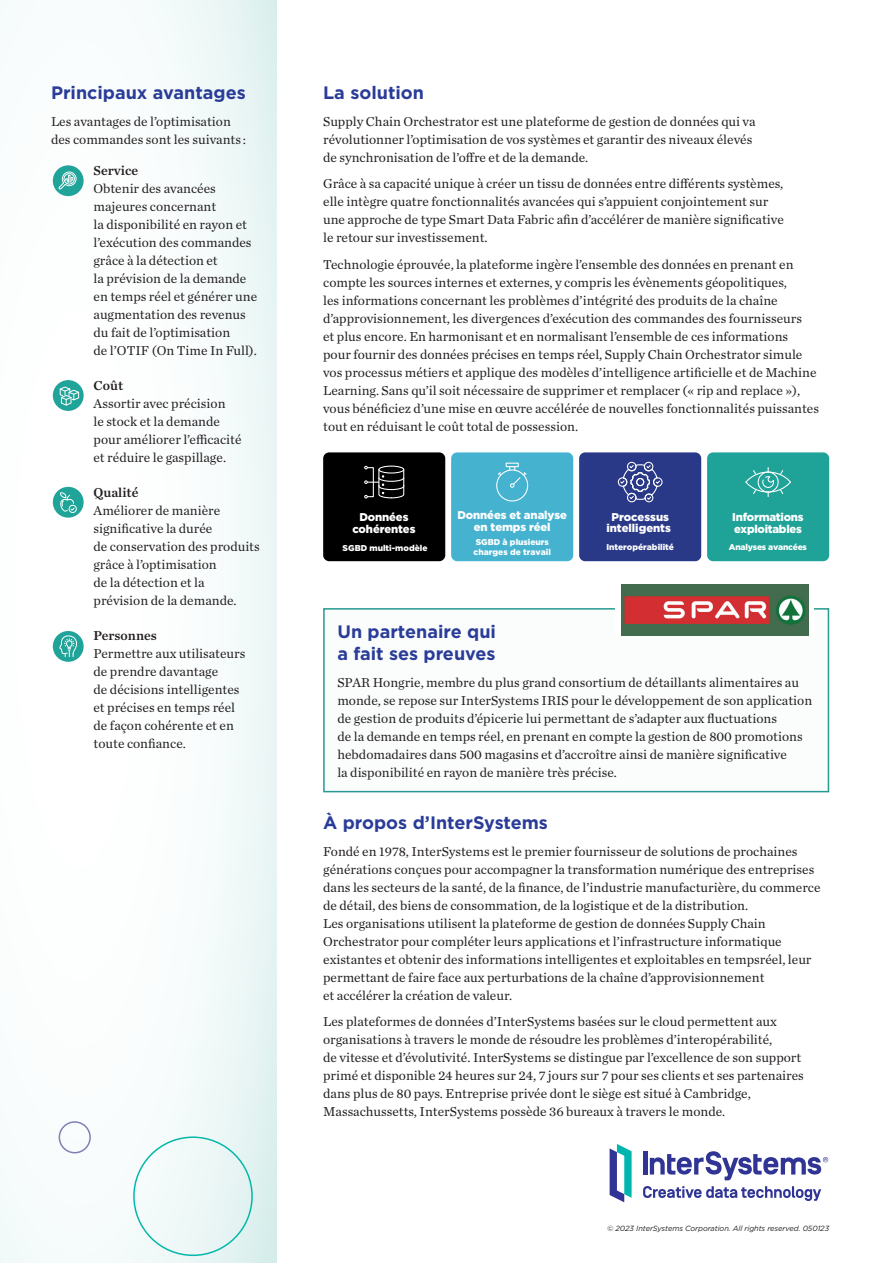
<style>
.page{position:relative;width:893px;height:1263px;background:#fff}
.page>*{position:absolute;margin:0;border:0;box-sizing:border-box;transform-origin:0 0}
.t1{font:700 18px/22.5px "Gotham";color:#2a3c98}
.t2{font:13.5px/18px "Chronicle Text G1";color:#231f20}
.t3{font:13.5px "Chronicle Text G1 Semi";color:#231f20}
.t4{font:900 11.25px/11.2px "Gotham";letter-spacing:-.01em;color:#fff;text-align:center}
.t5{font:900 8.4px/10.6px "Gotham";letter-spacing:-.005em;color:#fff}
.t6{font:900 8.4px "Gotham";letter-spacing:-.025em;color:#fff}
.t7{font:italic 7.5px "Gotham";letter-spacing:-.01em;color:#231f20}
</style>
<div class="page">
<div style="left:0;top:0;width:276px;height:1263px;background:linear-gradient(to right,#fff,#edf7f7)"></div>
<div style="left:133px;top:1136px;width:120px;height:120px;border:2px solid #03b8aa;border-radius:50%"></div>
<div style="left:59px;top:1121px;width:32px;height:32px;border:2px solid #7e81b3;border-radius:50%"></div>
<div style="left:53px;top:487px;width:31px;height:31px;background:#20a398;border-radius:50%"></div>
<div style="left:69px;top:505px;width:8px;height:8px;border:1px solid #fff;border-radius:50%"></div>
<svg style="left:60px;top:492px;width:15px;height:19px"></svg>
<div style="left:53px;top:631px;width:31px;height:31px;background:#20a398;border-radius:50%"></div>
<svg style="left:59px;top:635px;width:19px;height:22px"></svg>
<div style="left:53px;top:165px;width:31px;height:31px;background:#20a398;border-radius:50%"></div>
<svg style="left:58px;top:171px;width:19px;height:19px"></svg>
<div style="left:53px;top:380px;width:31px;height:31px;background:#20a398;border-radius:50%"></div>
<svg style="left:59px;top:386px;width:20px;height:20px"></svg>
<div style="left:324px;top:609px;width:504px;height:183px;background:#fbfdfd"></div>
<div style="left:323px;top:608px;width:506px;height:184px;border:2px solid #269a91"></div>
<svg style="left:323px;top:452px;width:506px;height:109px"></svg>
<div style="left:323px;top:452px;width:122px;height:109px;background:#000001;border-radius:6px"></div>
<svg style="left:364px;top:466px;width:41px;height:33px"></svg>
<div style="left:451px;top:452px;width:122px;height:109px;background:#45b3d0;border-radius:6px"></div>
<div style="left:496px;top:469px;width:32px;height:32px;border:1px solid #fff;border-radius:50%"></div>
<div style="left:506px;top:463px;width:13px;height:4px;border:1px solid #fff"></div>
<svg style="left:509px;top:466px;width:18px;height:22px"></svg>
<svg style="left:498px;top:472px;width:4px;height:4px"></svg>
<div style="left:579px;top:452px;width:122px;height:109px;background:#293988;border-radius:6px"></div>
<svg style="left:617px;top:461px;width:46px;height:42px"></svg>
<div style="left:707px;top:452px;width:122px;height:109px;background:#1fa297;border-radius:6px"></div>
<svg style="left:745px;top:467px;width:46px;height:30px"></svg>
<svg style="left:615px;top:585px;width:199px;height:50px"></svg>
<img style="left:622px;top:585px;width:186px;height:50px">
<hr style="left:643px;top:1151px;width:4px;height:23px;background:#303595">
<svg style="left:650px;top:1151px;width:178px;height:29px"></svg>
<svg style="left:610px;top:1144px;width:22px;height:58px"></svg>
<svg style="left:643px;top:1186px;width:178px;height:15px"></svg>
<h1 class="t1" style="left:51px;top:82px;width:196px">Principaux avantages</h1>
<p class="t2" style="left:51px;top:112px;width:197px">Les avantages de l’optimisation des commandes sont les suivants :</p>
<p class="t3" style="left:94px;top:160px;width:46px">Service</p>
<p class="t2" style="left:94px;top:178px;width:165px">Obtenir des avancées majeures concernant<br>la disponibilité en rayon et l’exécution des commandes grâce à la détection et<br>la prévision de la demande en temps réel et générer une augmentation des revenus du fait de l’optimisation<br>de l’OTIF (On Time In Full).</p>
<p class="t3" style="left:94px;top:375px;width:31px">Coût</p>
<p class="t2" style="left:94px;top:393px;width:150px">Assortir avec précision<br>le stock et la demande pour améliorer l’efficacité et réduire le gaspillage.</p>
<p class="t3" style="left:94px;top:482px;width:47px">Qualité</p>
<p class="t2" style="left:94px;top:500px;width:168px">Améliorer de manière significative la durée<br>de conservation des produits grâce à l’optimisation<br>de la détection et la prévision de la demande.</p>
<p class="t3" style="left:94px;top:625px;width:65px">Personnes</p>
<p class="t2" style="left:94px;top:643px;width:153px">Permettre aux utilisateurs de prendre davantage<br>de décisions intelligentes et précises en temps réel de façon cohérente et en toute confiance.</p>
<h1 class="t1" style="left:323px;top:82px;width:102px">La solution</h1>
<p class="t2" style="left:323px;top:112px;width:434px">Supply Chain Orchestrator est une plateforme de gestion de données qui va révolutionner l’optimisation de vos systèmes et garantir des niveaux élevés de synchronisation de l’offre et de la demande.</p>
<p class="t2" style="left:323px;top:174px;width:462px">Grâce à sa capacité unique à créer un tissu de données entre différents systèmes, elle intègre quatre fonctionnalités avancées qui s’appuient conjointement sur une approche de type Smart Data Fabric afin d’accélérer de manière significative le retour sur investissement.</p>
<p class="t2" style="left:323px;top:255px;width:497px">Technologie éprouvée, la plateforme ingère l’ensemble des données en prenant en compte les sources internes et externes, y compris les évènements géopolitiques,<br>les informations concernant les problèmes d’intégrité des produits de la chaîne d’approvisionnement, les divergences d’exécution des commandes des fournisseurs<br>et plus encore. En harmonisant et en normalisant l’ensemble de ces informations pour fournir des données précises en temps réel, Supply Chain Orchestrator simule vos processus métiers et applique des modèles d’intelligence artificielle et de Machine Learning. Sans qu’il soit nécessaire de supprimer et remplacer (« rip and replace »), vous bénéficiez d’une mise en œuvre accélérée de nouvelles fonctionnalités puissantes tout en réduisant le coût total de possession.</p>
<p class="t4" style="left:352px;top:511px;width:65px">Données cohérentes</p>
<p class="t5" style="left:343px;top:542px;width:86px">SGBD multi-modèle</p>
<p class="t4" style="left:457px;top:509px;width:111px">Données et analyse en temps réel</p>
<p class="t5" style="left:474px;top:536px;width:79px">SGBD à plusieurs charges de travail</p>
<p class="t4" style="left:606px;top:511px;width:66px">Processus intelligents</p>
<p class="t5" style="left:606px;top:542px;width:69px">Interopérabilité</p>
<p class="t4" style="left:732px;top:511px;width:73px;text-align:left">Informations exploitables</p>
<p class="t6" style="left:729px;top:543px;width:80px">Analyses avancées</p>
<h1 class="t1" style="left:337px;top:620px;width:160px">Un partenaire qui a fait ses preuves</h1>
<p class="t2" style="left:337px;top:673px;width:476px">SPAR Hongrie, membre du plus grand consortium de détaillants alimentaires au monde, se repose sur InterSystems IRIS pour le développement de son application de gestion de produits d’épicerie lui permettant de s’adapter aux fluctuations<br>de la demande en temps réel, en prenant en compte la gestion de 800 promotions hebdomadaires dans 500 magasins et d’accroître ainsi de manière significative<br>la disponibilité en rayon de manière très précise.</p>
<h1 class="t1" style="left:323px;top:812px;width:226px">À propos d’InterSystems</h1>
<p class="t2" style="left:323px;top:842px;width:499px">Fondé en 1978, InterSystems est le premier fournisseur de solutions de prochaines générations conçues pour accompagner la transformation numérique des entreprises dans les secteurs de la santé, de la finance, de l’industrie manufacturière, du commerce de détail, des biens de consommation, de la logistique et de la distribution.<br>Les organisations utilisent la plateforme de gestion de données Supply Chain Orchestrator pour compléter leurs applications et l’infrastructure informatique existantes et obtenir des informations intelligentes et exploitables en tempsréel, leur permettant de faire face aux perturbations de la chaîne d’approvisionnement<br>et accélérer la création de valeur.</p>
<p class="t2" style="left:323px;top:1012px;width:482px">Les plateformes de données d’InterSystems basées sur le cloud permettent aux organisations à travers le monde de résoudre les problèmes d’interopérabilité,<br>de vitesse et d’évolutivité. InterSystems se distingue par l’excellence de son support primé et disponible 24 heures sur 24, 7 jours sur 7 pour ses clients et ses partenaires dans plus de 80 pays. Entreprise privée dont le siège est situé à Cambridge, Massachussetts, InterSystems possède 36 bureaux à travers le monde.</p>
<p class="t7" style="left:607px;top:1224px;width:223px">© 2023 InterSystems Corporation. All rights reserved. 050123</p>
</div>
